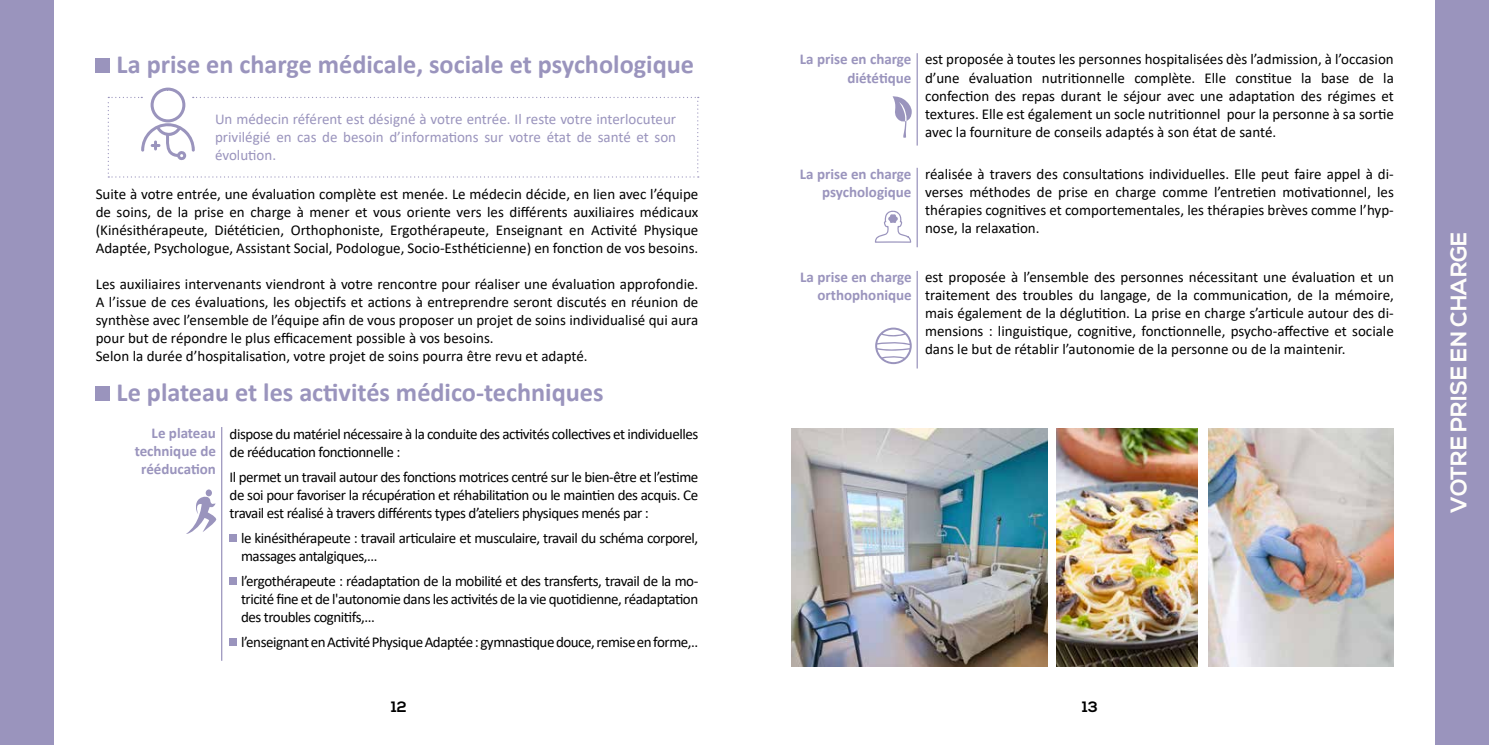
<style>
.page{position:relative;width:1489px;height:745px;background:#fff}
.page>*{position:absolute;margin:0;border:0;box-sizing:border-box;transform-origin:0 0}
.t1{font:700 26.25px "Calibri";color:#9a94bd}
.t2{font:700 22.5px "Nexa";color:#fffefa}
.t3{font:15px/18px "Calibri";letter-spacing:-.01em;color:#000;text-align:justify}
.t4{font:15px/18px "Calibri";letter-spacing:-.03em;color:#000}
.t5{font:15px/18px "Calibri";color:#9a94bd;text-align:justify}
.t6{font:700 15px/18px "Calibri";color:#9a94bd;text-align:right}
.t7{font:700 15px "Nexa";color:#000}
</style>
<div class="page">
<div style="left:0;top:0;width:53px;height:744px;background:#9a94bd"></div>
<div style="left:1435px;top:0;width:53px;height:744px;background:#9a94bd"></div>
<div style="left:96px;top:386px;width:14px;height:14px;background:#9a94bd"></div>
<hr style="left:221px;top:427px;width:1px;height:233px;background:#9a94bd">
<hr style="left:916px;top:53px;width:1px;height:92px;background:#9a94bd">
<svg style="left:186px;top:495px;width:31px;height:39px"></svg>
<div style="left:206px;top:489px;width:6px;height:7px;background:#9a94bd;border-radius:50%"></div>
<svg style="left:892px;top:96px;width:19px;height:42px"></svg>
<hr style="left:916px;top:271px;width:1px;height:97px;background:#9a94bd">
<svg style="left:875px;top:327px;width:36px;height:37px"></svg>
<hr style="left:916px;top:168px;width:1px;height:79px;background:#9a94bd">
<svg style="left:874px;top:210px;width:37px;height:32px"></svg>
<div style="left:229px;top:534px;width:8px;height:7px;background:#9a94bd"></div>
<div style="left:229px;top:577px;width:8px;height:7px;background:#9a94bd"></div>
<div style="left:229px;top:638px;width:8px;height:7px;background:#9a94bd"></div>
<img style="left:791px;top:428px;width:256px;height:238px">
<img style="left:1056px;top:428px;width:141px;height:238px">
<img style="left:1208px;top:428px;width:185px;height:238px">
<div style="left:96px;top:59px;width:14px;height:14px;background:#9a94bd"></div>
<svg style="left:108px;top:87px;width:590px;height:90px"></svg>
<h1 class="t1" style="left:117px;top:46px;width:579px">La prise en charge médicale, sociale et psychologique</h1>
<p class="t5" style="left:215px;top:109px;width:462px">Un médecin référent est désigné à votre entrée. Il reste votre interlocuteur privilégié en cas de besoin d’informations sur votre état de santé et son évolution.</p>
<p class="t3" style="left:96px;top:184px;width:604px">Suite à votre entrée, une évaluation complète est menée. Le médecin décide, en lien avec l’équipe de soins, de la prise en charge à mener et vous oriente vers les différents auxiliaires médicaux (Kinésithérapeute, Diététicien, Orthophoniste, Ergothérapeute, Enseignant en Activité Physique Adaptée, Psychologue, Assistant Social, Podologue, Socio-Esthéticienne) en fonction de vos besoins.</p>
<p class="t3" style="left:96px;top:274px;width:604px;text-align:left">Les auxiliaires intervenants viendront à votre rencontre pour réaliser une évaluation approfondie.<br>A l’issue de ces évaluations, les objectifs et actions à entreprendre seront discutés en réunion de synthèse avec l’ensemble de l’équipe afin de vous proposer un projet de soins individualisé qui aura pour but de répondre le plus efficacement possible à vos besoins.<br>Selon la durée d’hospitalisation, votre projet de soins pourra être revu et adapté.</p>
<h1 class="t1" style="left:117px;top:373px;width:488px">Le plateau et les activités médico-techniques</h1>
<p class="t6" style="left:135px;top:424px;width:83px">Le plateau technique de rééducation</p>
<p class="t4" style="left:229px;top:424px;width:470px">dispose du matériel nécessaire à la conduite des activités collectives et individuelles de rééducation fonctionnelle :</p>
<p class="t3" style="left:229px;top:467px;width:470px">Il permet un travail autour des fonctions motrices centré sur le bien-être et l’estime de soi pour favoriser la récupération et réhabilitation ou le maintien des acquis. Ce travail est réalisé à travers différents types d’ateliers physiques menés par :</p>
<p class="t4" style="left:241px;top:528px;width:459px">le kinésithérapeute : travail articulaire et musculaire, travail du schéma corporel, massages antalgiques,…</p>
<p class="t3" style="left:241px;top:571px;width:459px">l’ergothérapeute : réadaptation de la mobilité et des transferts, travail de la mo&shy;tricité fine et de l'autonomie dans les activités de la vie quotidienne, réadaptation des troubles cognitifs,...</p>
<p class="t4" style="left:241px;top:632px;width:459px">l’enseignant en Activité Physique Adaptée : gymnastique douce, remise en forme,..</p>
<p class="t6" style="left:799px;top:50px;width:113px">La prise en charge diététique</p>
<p class="t3" style="left:925px;top:50px;width:470px">est proposée à toutes les personnes hospitalisées dès l’admission, à l’occasion d’une évaluation nutritionnelle complète. Elle constitue la base de la confection des repas durant le séjour avec une adaptation des régimes et textures. Elle est également un socle nutritionnel pour la personne à sa sortie avec la fourniture de conseils adaptés à son état de santé.</p>
<p class="t6" style="left:799px;top:165px;width:113px">La prise en charge psychologique</p>
<p class="t3" style="left:925px;top:164px;width:470px">réalisée à travers des consultations individuelles. Elle peut faire appel à di&shy;verses méthodes de prise en charge comme l’entretien motivationnel, les thérapies cognitives et comportementales, les thérapies brèves comme l’hyp&shy;nose, la relaxation.</p>
<p class="t6" style="left:800px;top:268px;width:113px">La prise en charge orthophonique</p>
<p class="t3" style="left:925px;top:267px;width:470px">est proposée à l’ensemble des personnes nécessitant une évaluation et un traitement des troubles du langage, de la communication, de la mémoire, mais également de la déglutition. La prise en charge s’articule autour des di&shy;mensions : linguistique, cognitive, fonctionnelle, psycho-affective et sociale dans le but de rétablir l’autonomie de la personne ou de la maintenir.</p>
<p class="t7" style="left:391px;top:697px;width:17px">12</p>
<p class="t7" style="left:1082px;top:697px;width:17px">13</p>
<h2 class="t2" style="left:1445px;top:513px;width:283px;rotate:-90deg">VOTRE PRISE EN CHARGE</h2>
</div>
